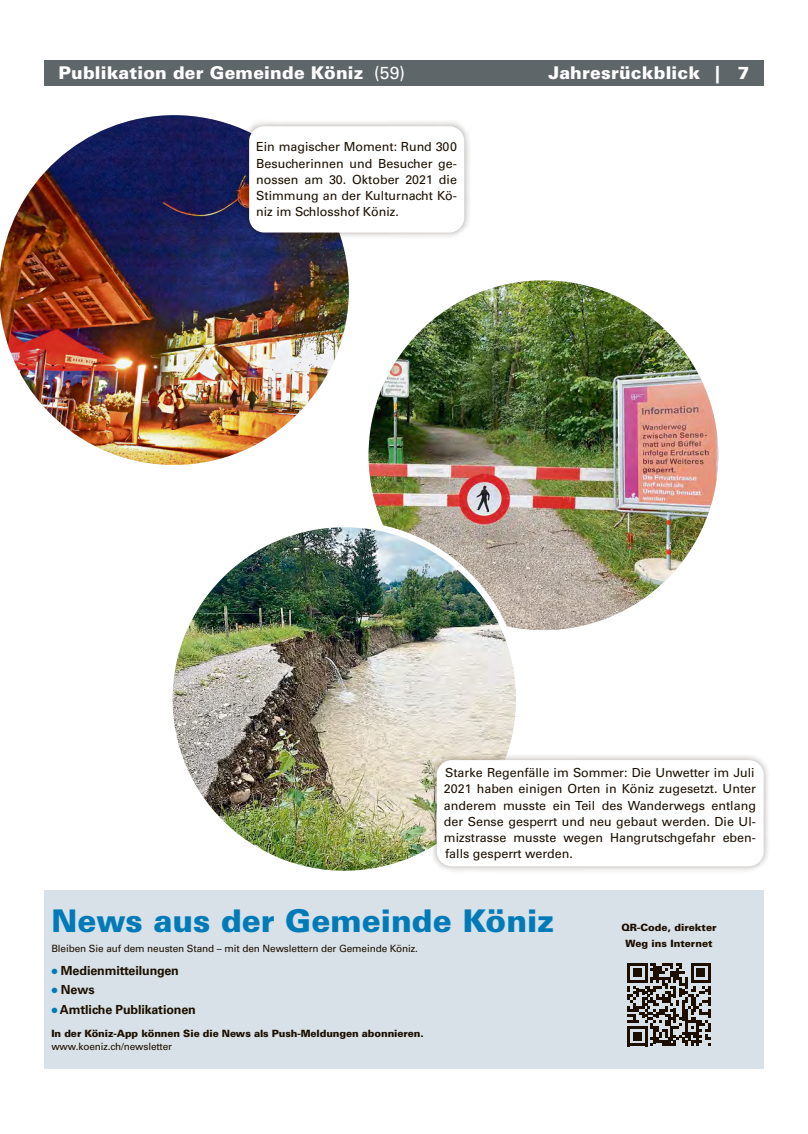
<style>
.page{position:relative;width:808px;height:1134px;background:#fff}
.page>*{position:absolute;margin:0;border:0;box-sizing:border-box;transform-origin:0 0}
.t1{font:900 31.25px "Univers LT Std";color:#007bb8}
.t2{font:900 17.5px "Univers LT Std";letter-spacing:.01em;color:#fff}
.t3{font:12.5px/16.2px "Univers LT Std";color:#1c0f00;text-align:justify}
.t4{font:700 12.5px/19.6px "Univers LT Std";letter-spacing:-.01em;color:#1c0f00}
.t5{font:900 10px/16.2px "Univers LT Std";letter-spacing:-.01em;color:#1c0f00;text-align:center}
.t6{font:10px "Univers LT Std";letter-spacing:-.01em;color:#1c0f00}
.s1{font-weight:400}
.s2{font-family:"Freight Text Pro";font-weight:400;color:#007bb8}
</style>
<div class="page">
<div style="left:44px;top:60px;width:720px;height:26px;background:#5f666a"></div>
<div style="left:44px;top:890px;width:720px;height:179px;background:#d7e1e7"></div>
<svg style="left:627px;top:963px;width:84px;height:83px"></svg>
<img style="left:0;top:115px;width:349px;height:350px">
<img style="left:369px;top:280px;width:349px;height:350px;border-radius:175px">
<img style="left:169px;top:524px;width:350px;height:350px;border-radius:175px">
<div style="left:242px;top:119px;width:229px;height:121px;background:#1c0f00;opacity:.35"></div>
<div style="left:249px;top:126px;width:215px;height:107px;background:#fff;border-radius:15px"></div>
<div style="left:429px;top:753px;width:342px;height:120px;background:#1c0f00;opacity:.35"></div>
<div style="left:437px;top:760px;width:327px;height:106px;background:#fff;border-radius:15px"></div>
<h2 class="t2" style="left:58px;top:62px;width:348px">Publikation der Gemeinde Köniz <span class="s1">(59)</span></h2>
<h2 class="t2" style="left:548px;top:62px;width:203px">Jahresrückblick | 7</h2>
<p class="t3" style="left:256px;top:139px;width:202px">Ein magischer Moment: Rund 300<br>Besucherinnen und Besucher ge&shy;nossen am 30. Oktober 2021 die Stimmung an der Kulturnacht Kö&shy;niz im Schlosshof Köniz.</p>
<p class="t3" style="left:444px;top:765px;width:314px">Starke Regenfälle im Sommer: Die Unwetter im Juli 2021 haben einigen Orten in Köniz zugesetzt. Unter anderem musste ein Teil des Wanderwegs entlang der Sense gesperrt und neu gebaut werden. Die Ul&shy;mizstrasse musste wegen Hangrutschgefahr eben&shy;falls gesperrt werden.</p>
<h1 class="t1" style="left:51px;top:901px;width:505px">News aus der Gemeinde Köniz</h1>
<p class="t6" style="left:51px;top:942px;width:368px">Bleiben Sie auf dem neusten Stand – mit den Newslettern der Gemeinde Köniz.</p>
<p class="t4" style="left:51px;top:961px;width:146px"><span class="s2">X</span> Medienmitteilungen<br><span class="s2">X</span> News<br><span class="s2">X</span> Amtliche Publikationen</p>
<p class="t5" style="left:51px;top:1025px;width:374px">In der Köniz-App können Sie die News als Push-Meldungen abonnieren.</p>
<p class="t6" style="left:51px;top:1040px;width:122px">www.koeniz.ch/newsletter</p>
<p class="t5" style="left:622px;top:919px;width:96px">QR-Code, direkter<br>Weg ins Internet</p>
</div>
